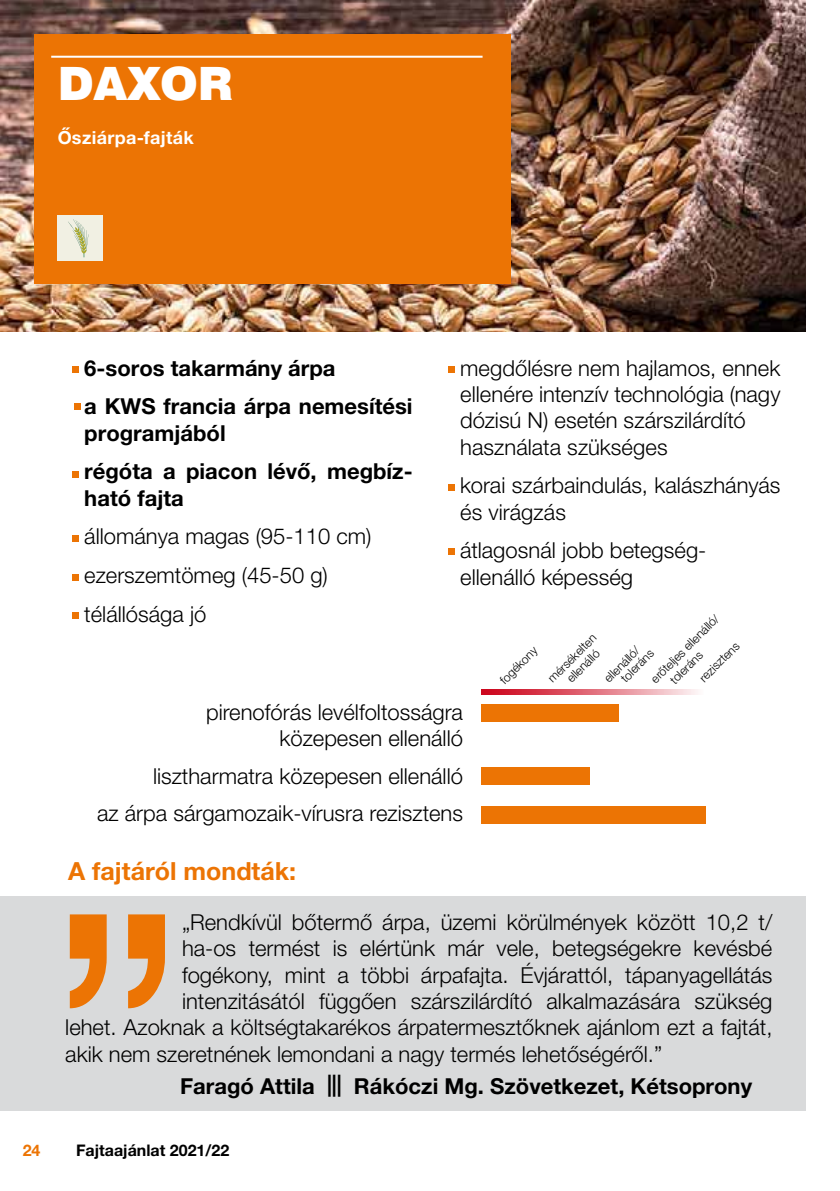
<style>
.page{position:relative;width:840px;height:1191px;background:#fff}
.page>*{position:absolute;margin:0;border:0;box-sizing:border-box;transform-origin:0 0}
.t1{font:46px "Swiss 721 Black HU Normal";letter-spacing:-.005em;color:#fff}
.t2{font:700 25px "Helvetica Neue LT Pro";color:#ec7404}
.t3{font:300 22px/26.4px "Helvetica Neue LT Pro";color:#000}
.t4{font:700 22px/38.6px "Helvetica Neue LT Pro";color:#000}
.t5{font:700 18px "Helvetica Neue LT Pro";letter-spacing:.015em;color:#fff}
.t6{font:700 16px "Helvetica Neue LT Pro";color:#000}
.t7{font:700 16px "Helvetica Neue LT Pro";color:#ec7404}
.t8{font:300 12px/13.4px "Helvetica Neue LT Pro";color:#000}
</style>
<div class="page">
<img style="left:0;top:0;width:805px;height:332px">
<div style="left:34px;top:34px;width:476px;height:250px;background:#ec7404"></div>
<hr style="left:51px;top:56px;width:431px;height:2px;background:#fff">
<div style="left:58px;top:215px;width:45px;height:46px;background:#f1f0e3"></div>
<svg style="left:68px;top:219px;width:20px;height:38px"></svg>
<div style="left:0;top:896px;width:805px;height:214px;background:#d9dadb"></div>
<div style="left:72px;top:366px;width:7px;height:7px;background:#ec7404"></div>
<div style="left:72px;top:471px;width:7px;height:6px;background:#ec7404"></div>
<div style="left:448px;top:366px;width:7px;height:7px;background:#ec7404"></div>
<div style="left:448px;top:484px;width:7px;height:7px;background:#ec7404"></div>
<div style="left:74px;top:403px;width:7px;height:6px;background:#ec7404"></div>
<div style="left:481px;top:704px;width:137px;height:17px;background:#ec7404"></div>
<div style="left:481px;top:806px;width:224px;height:17px;background:#ec7404"></div>
<div style="left:481px;top:767px;width:108px;height:17px;background:#ec7404"></div>
<svg style="left:481px;top:689px;width:217px;height:5px"></svg>
<div style="left:72px;top:534px;width:7px;height:7px;background:#ec7404"></div>
<div style="left:72px;top:574px;width:7px;height:7px;background:#ec7404"></div>
<div style="left:448px;top:548px;width:7px;height:7px;background:#ec7404"></div>
<div style="left:72px;top:612px;width:7px;height:7px;background:#ec7404"></div>
<svg style="left:70px;top:914px;width:95px;height:94px"></svg>
<h1 class="t1" style="left:58px;top:56px;width:177px">DAXOR</h1>
<p class="t5" style="left:58px;top:126px;width:137px">Ősziárpa-fajták</p>
<p class="t4" style="left:84px;top:348px;width:329px">6-soros takarmány árpa<br>a KWS francia árpa nemesítési</p>
<p class="t4" style="left:84px;top:413px;width:329px">programjából<br>régóta a piacon lévő, megbíz-</p>
<p class="t4" style="left:84px;top:478px;width:101px">ható fajta</p>
<p class="t3" style="left:84px;top:517px;width:288px;line-height:38.6px">állománya magas (95-110 cm) ezerszemtömeg (45-50 g) télállósága jó</p>
<p class="t3" style="left:460px;top:354px;width:321px">megdőlésre nem hajlamos, ennek ellenére intenzív technológia (nagy dózisú N) esetén szárszilárdító használata szükséges</p>
<p class="t3" style="left:460px;top:472px;width:321px">korai szárbaindulás, kalászhányás és virágzás</p>
<p class="t3" style="left:460px;top:537px;width:247px">átlagosnál jobb betegség&shy;ellenálló képesség</p>
<p class="t8" style="left:496px;top:677px;width:49px;rotate:-45deg">fogékony</p>
<p class="t8" style="left:656px;top:666px;width:79px;line-height:14.2px;text-indent:-13px;rotate:-45deg">erőteljes ellenálló/ toleráns</p>
<p class="t8" style="left:544px;top:675px;width:64px;text-align:center;rotate:-45deg">mérsékelten ellenálló</p>
<p class="t8" style="left:609px;top:667px;width:42px;line-height:11.8px;text-indent:-12px;rotate:-45deg">ellenálló/ toleráns</p>
<p class="t8" style="left:696px;top:675px;width:52px;rotate:-45deg">rezisztens</p>
<p class="t3" style="left:206px;top:698px;width:258px;text-align:right">pirenofórás levélfoltosságra közepesen ellenálló</p>
<p class="t3" style="left:97px;top:756px;width:367px;line-height:37.8px;text-align:right">lisztharmatra közepesen ellenálló<br>az árpa sárgamozaik-vírusra rezisztens</p>
<p class="t2" style="left:68px;top:855px;width:229px">A fajtáról mondták:</p>
<p class="t3" style="left:182px;top:908px;width:591px">„Rendkívül bőtermő árpa, üzemi körülmények között 10,2 t/</p>
<p class="t3" style="left:182px;top:934px;width:591px">ha-os termést is elértünk már vele, betegségekre kevésbé</p>
<p class="t3" style="left:182px;top:961px;width:591px">fogékony, mint a többi árpafajta. Évjárattól, tápanyagellátás</p>
<p class="t3" style="left:182px;top:987px;width:591px">intenzitásától függően szárszilárdító alkalmazására szükség</p>
<p class="t3" style="left:65px;top:1014px;width:708px">lehet. Azoknak a költségtakarékos árpatermesztőknek ajánlom ezt a fajtát,</p>
<p class="t3" style="left:65px;top:1040px;width:598px">akik nem szeretnének lemondani a nagy termés lehetőségéről.”</p>
<p class="t4" style="left:180px;top:1066px;width:573px">Faragó Attila ||| Rákóczi Mg. Szövetkezet, Kétsoprony</p>
<p class="t7" style="left:23px;top:1140px;width:19px">24</p>
<p class="t6" style="left:76px;top:1140px;width:154px">Fajtaajánlat 2021/22</p>
</div>
